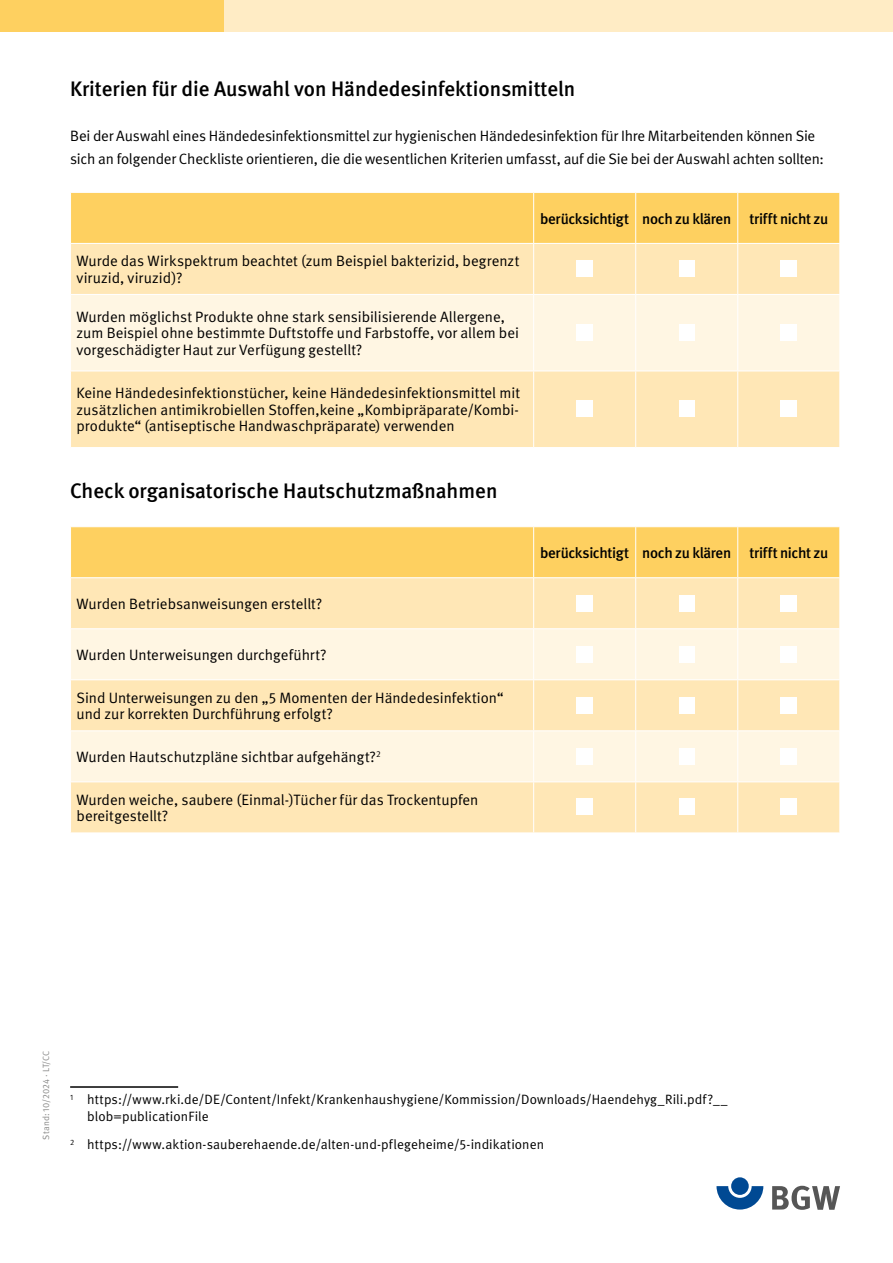
<style>
.page{position:relative;width:893px;height:1263px;background:#fff}
.page>*{position:absolute;margin:0;border:0;box-sizing:border-box;transform-origin:0 0}
.t1{font:500 21px "DGUV Meta";color:#000}
.t2{font:15px/16.5px "DGUV Meta";color:#000}
.t3{font:500 15px "DGUV Meta";letter-spacing:-.025em;color:#000}
.t4{font:13.5px/16.5px "DGUV Meta";letter-spacing:.005em;color:#000}
.t5{font:9px "DGUV Meta";letter-spacing:.015em;color:#878786}
</style>
<div class="page">
<div style="left:0;top:0;width:893px;height:32px;background:#ffecc5"></div>
<div style="left:0;top:0;width:223px;height:32px;background:#fed060"></div>
<div style="left:71px;top:193px;width:768px;height:50px;background:#fed060"></div>
<div style="left:71px;top:244px;width:768px;height:203px;background:#ffe7b6"></div>
<div style="left:71px;top:295px;width:768px;height:76px;background:#fff6e3"></div>
<hr style="left:533px;top:193px;width:1px;height:50px;background:#fff">
<hr style="left:635px;top:193px;width:1px;height:50px;background:#fff">
<hr style="left:737px;top:193px;width:1px;height:50px;background:#fff">
<hr style="left:533px;top:244px;width:1px;height:50px;background:#fff">
<hr style="left:635px;top:244px;width:1px;height:50px;background:#fff">
<hr style="left:737px;top:244px;width:1px;height:50px;background:#fff">
<hr style="left:70px;top:294px;width:464px;height:1px;background:#fff">
<hr style="left:534px;top:294px;width:102px;height:1px;background:#fff">
<hr style="left:533px;top:295px;width:1px;height:76px;background:#fff">
<hr style="left:636px;top:294px;width:102px;height:1px;background:#fff">
<hr style="left:635px;top:295px;width:1px;height:76px;background:#fff">
<hr style="left:738px;top:294px;width:102px;height:1px;background:#fff">
<hr style="left:737px;top:295px;width:1px;height:76px;background:#fff">
<hr style="left:70px;top:371px;width:464px;height:1px;background:#fff">
<hr style="left:534px;top:371px;width:102px;height:1px;background:#fff">
<hr style="left:533px;top:371px;width:1px;height:76px;background:#fff">
<hr style="left:636px;top:371px;width:102px;height:1px;background:#fff">
<hr style="left:635px;top:371px;width:1px;height:76px;background:#fff">
<hr style="left:738px;top:371px;width:102px;height:1px;background:#fff">
<hr style="left:737px;top:371px;width:1px;height:76px;background:#fff">
<div style="left:576px;top:260px;width:17px;height:17px;background:#fff"></div>
<div style="left:679px;top:260px;width:15px;height:17px;background:#fff"></div>
<div style="left:780px;top:260px;width:16px;height:17px;background:#fff"></div>
<div style="left:576px;top:324px;width:17px;height:16px;background:#fff"></div>
<div style="left:679px;top:324px;width:15px;height:16px;background:#fff"></div>
<div style="left:780px;top:324px;width:16px;height:16px;background:#fff"></div>
<div style="left:576px;top:401px;width:17px;height:16px;background:#fff"></div>
<div style="left:679px;top:401px;width:15px;height:16px;background:#fff"></div>
<div style="left:780px;top:401px;width:16px;height:16px;background:#fff"></div>
<div style="left:71px;top:527px;width:768px;height:50px;background:#fed060"></div>
<div style="left:71px;top:578px;width:768px;height:50px;background:#ffe7b6"></div>
<svg style="left:71px;top:629px;width:768px;height:152px;background:#fff1d4"></svg>
<div style="left:71px;top:782px;width:768px;height:50px;background:#ffe7b6"></div>
<hr style="left:533px;top:527px;width:1px;height:50px;background:#fff">
<hr style="left:635px;top:527px;width:1px;height:50px;background:#fff">
<hr style="left:737px;top:527px;width:1px;height:50px;background:#fff">
<hr style="left:533px;top:578px;width:1px;height:50px;background:#fff">
<hr style="left:635px;top:578px;width:1px;height:50px;background:#fff">
<hr style="left:737px;top:578px;width:1px;height:50px;background:#fff">
<hr style="left:533px;top:629px;width:1px;height:50px;background:#fff">
<hr style="left:635px;top:629px;width:1px;height:50px;background:#fff">
<hr style="left:737px;top:629px;width:1px;height:50px;background:#fff">
<hr style="left:70px;top:679px;width:464px;height:1px;background:#fff">
<hr style="left:534px;top:679px;width:102px;height:1px;background:#fff">
<hr style="left:533px;top:680px;width:1px;height:50px;background:#fff">
<hr style="left:636px;top:679px;width:102px;height:1px;background:#fff">
<hr style="left:635px;top:680px;width:1px;height:50px;background:#fff">
<hr style="left:738px;top:679px;width:102px;height:1px;background:#fff">
<hr style="left:737px;top:680px;width:1px;height:50px;background:#fff">
<hr style="left:70px;top:730px;width:464px;height:1px;background:#fff">
<hr style="left:534px;top:730px;width:102px;height:1px;background:#fff">
<hr style="left:533px;top:731px;width:1px;height:50px;background:#fff">
<hr style="left:636px;top:730px;width:102px;height:1px;background:#fff">
<hr style="left:635px;top:731px;width:1px;height:50px;background:#fff">
<hr style="left:738px;top:730px;width:102px;height:1px;background:#fff">
<hr style="left:737px;top:731px;width:1px;height:50px;background:#fff">
<hr style="left:533px;top:782px;width:1px;height:50px;background:#fff">
<hr style="left:635px;top:782px;width:1px;height:50px;background:#fff">
<hr style="left:737px;top:782px;width:1px;height:50px;background:#fff">
<hr style="left:70px;top:1086px;width:108px;height:2px;background:#000">
<div style="left:576px;top:595px;width:17px;height:16px;background:#fff"></div>
<div style="left:679px;top:595px;width:15px;height:16px;background:#fff"></div>
<div style="left:780px;top:595px;width:16px;height:16px;background:#fff"></div>
<div style="left:576px;top:646px;width:17px;height:16px;background:#fff"></div>
<div style="left:679px;top:646px;width:15px;height:16px;background:#fff"></div>
<div style="left:780px;top:646px;width:16px;height:16px;background:#fff"></div>
<div style="left:576px;top:697px;width:17px;height:16px;background:#fff"></div>
<div style="left:679px;top:697px;width:15px;height:16px;background:#fff"></div>
<div style="left:780px;top:697px;width:16px;height:16px;background:#fff"></div>
<div style="left:576px;top:748px;width:17px;height:17px;background:#fff"></div>
<div style="left:679px;top:748px;width:15px;height:17px;background:#fff"></div>
<div style="left:780px;top:748px;width:16px;height:17px;background:#fff"></div>
<div style="left:576px;top:798px;width:17px;height:16px;background:#fff"></div>
<div style="left:679px;top:798px;width:15px;height:16px;background:#fff"></div>
<div style="left:780px;top:798px;width:16px;height:16px;background:#fff"></div>
<svg style="left:716px;top:1186px;width:47px;height:23px"></svg>
<div style="left:731px;top:1177px;width:18px;height:18px;background:#004993;border-radius:50%"></div>
<svg style="left:772px;top:1186px;width:68px;height:24px"></svg>
<h1 class="t1" style="left:70px;top:77px;width:507px">Kriterien für die Auswahl von Händedesinfektionsmitteln</h1>
<p class="t2" style="left:70px;top:125px;width:755px;line-height:22.5px">Bei der Auswahl eines Händedesinfektionsmittel zur hygienischen Händedesinfektion für Ihre Mitarbeitenden können Sie sich an folgender Checkliste orientieren, die die wesentlichen Kriterien umfasst, auf die Sie bei der Auswahl achten sollten:</p>
<p class="t2" style="left:77px;top:253px;width:444px">Wurde das Wirkspektrum beachtet (zum Beispiel bakterizid, begrenzt viruzid, viruzid)?</p>
<p class="t2" style="left:77px;top:309px;width:444px">Wurden möglichst Produkte ohne stark sensibilisierende Allergene, zum Beispiel ohne bestimmte Duftstoffe und Farbstoffe, vor allem bei vorgeschädigter Haut zur Verfügung gestellt?</p>
<p class="t2" style="left:77px;top:385px;width:445px;text-align:justify">Keine Händedesinfektionstücher, keine Händedesinfektionsmittel mit zusätzlichen antimikrobiellen Stoffen,keine „Kombipräparate/Kombi&shy;produkte“ (antiseptische Handwaschpräparate) verwenden</p>
<h1 class="t1" style="left:70px;top:478px;width:429px">Check organisatorische Hautschutzmaßnahmen</h1>
<p class="t2" style="left:77px;top:596px;width:247px">Wurden Betriebsanweisungen erstellt?</p>
<p class="t2" style="left:77px;top:647px;width:251px">Wurden Unterweisungen durchgeführt?</p>
<p class="t2" style="left:77px;top:690px;width:429px">Sind Unterweisungen zu den „5 Momenten der Händedesinfektion“ und zur korrekten Durchführung erfolgt?</p>
<p class="t2" style="left:77px;top:749px;width:306px">Wurden Hautschutzpläne sichtbar aufgehängt?<sup>2</sup></p>
<p class="t2" style="left:77px;top:792px;width:403px">Wurden weiche, saubere (Einmal-)Tücher für das Trockentupfen bereitgestellt?</p>
<p class="t3" style="left:540px;top:210px;width:289px">berücksichtigt noch zu klären trifft nicht zu</p>
<p class="t3" style="left:540px;top:544px;width:289px">berücksichtigt noch zu klären trifft nicht zu</p>
<p class="t5" style="left:41px;top:1140px;width:91px;rotate:-90deg">Stand: 10/2024 · LT/CC</p>
<p class="t4" style="left:87px;top:1091px;width:642px;text-indent:-17px"><sup>1</sup> https://www.rki.de/DE/Content/Infekt/Krankenhaushygiene/Kommission/Downloads/Haendehyg_Rili.pdf?__ blob=publicationFile</p>
<p class="t4" style="left:70px;top:1136px;width:475px"><sup>2</sup> https://www.aktion-sauberehaende.de/alten-und-pflegeheime/5-indikationen</p>
</div>
